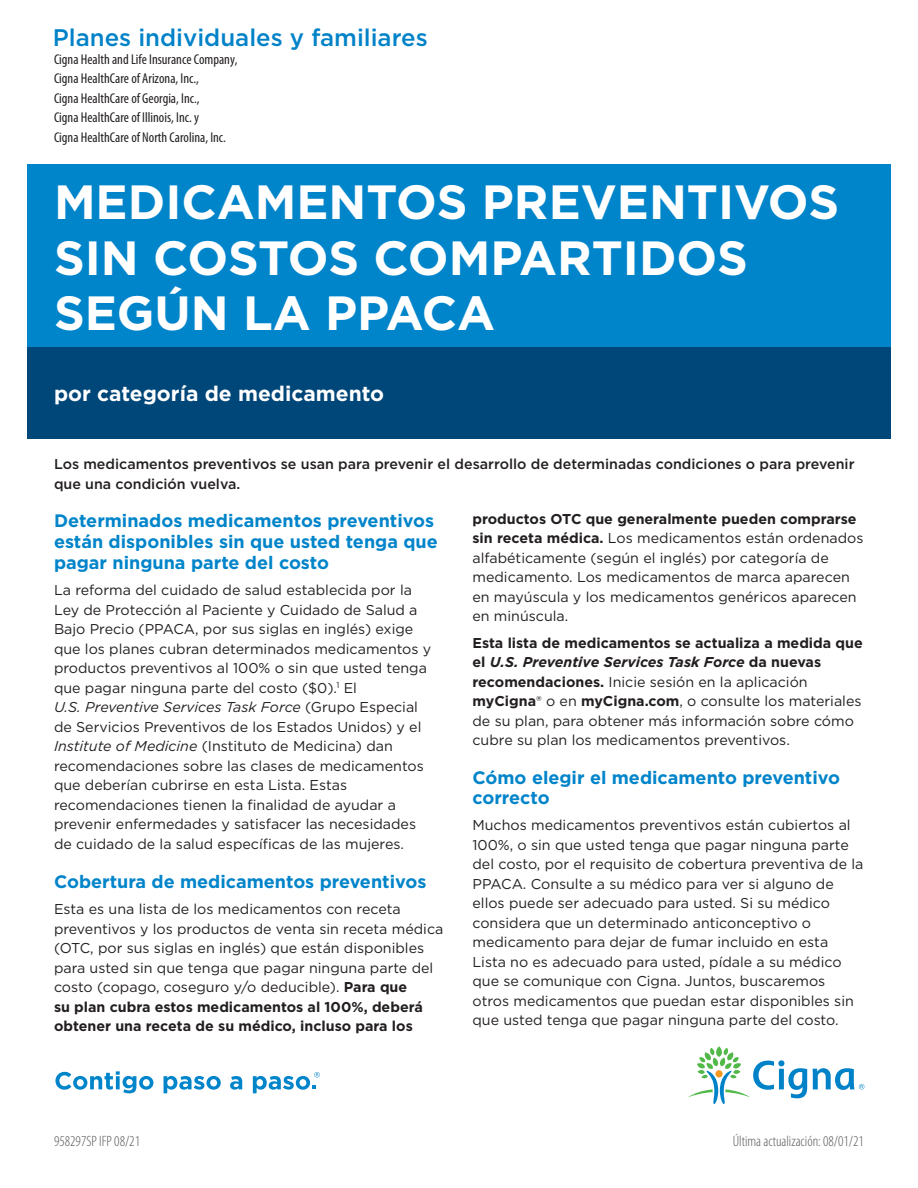
<style>
.page{position:relative;width:918px;height:1188px;background:#fff}
.page>*{position:absolute;margin:0;border:0;box-sizing:border-box;transform-origin:0 0}
.Headline_bold_40_45{font:700 48px/55.5px "Gotham";color:#fff}
.Legal_copy_Cat{font:500 24px "Gotham";color:#0082c8}
.Subheadline_bold_14{font:700 21px "Gotham";color:#fff}
.Subhead_body_bold_12{font:700 18px/21px "Gotham";color:#0084ca}
.Legal_copy_Cat-2{font:300 condensed 15px "Myriad Pro";color:#57585a}
.Body_copy__book_9_5{font:14.25px/19.5px "Gotham";color:#231f20}
.t1{font:condensed 14.25px "Myriad Pro";color:#231f20}
.Intro_body_copy_medi{font:500 14.25px/19.5px "Gotham";color:#231f20}
.s1{font-style:italic}
.s2{font-weight:700}
.s3{font-weight:700;font-style:italic}
</style>
<div class="page">
<div style="left:27px;top:164px;width:864px;height:268px;background:#0084ca"></div>
<div style="left:27px;top:347px;width:864px;height:91px;background:#004779"></div>
<svg style="left:688px;top:1046px;width:176px;height:58px"></svg>
<svg style="left:55px;top:1071px;width:98px;height:22px"></svg>
<svg style="left:164px;top:1076px;width:57px;height:17px"></svg>
<svg style="left:230px;top:1076px;width:12px;height:14px"></svg>
<svg style="left:253px;top:1072px;width:67px;height:21px"></svg>
<p class="Legal_copy_Cat" style="left:53px;top:22px;width:376px">Planes individuales y familiares</p>
<p class="t1" style="left:54px;top:51px;width:185px">Cigna Health and Life Insurance Company,</p>
<p class="t1" style="left:54px;top:71px;width:146px">Cigna HealthCare of Arizona, Inc.,</p>
<p class="t1" style="left:54px;top:90px;width:147px">Cigna HealthCare of Georgia, Inc.,</p>
<p class="t1" style="left:54px;top:110px;width:147px">Cigna HealthCare of Illinois, Inc. y</p>
<p class="t1" style="left:54px;top:129px;width:174px">Cigna HealthCare of North Carolina, Inc.</p>
<p class="Headline_bold_40_45" style="left:54px;top:174px;width:787px">MEDICAMENTOS PREVENTIVOS<br>SIN COSTOS COMPARTIDOS<br>SEGÚN LA PPACA</p>
<p class="Subheadline_bold_14" style="left:54px;top:380px;width:332px">por categoría de medicamento</p>
<p class="Intro_body_copy_medi" style="left:54px;top:454px;width:802px">Los medicamentos preventivos se usan para prevenir el desarrollo de determinadas condiciones o para prevenir que una condición vuelva.</p>
<p class="Subhead_body_bold_12" style="left:54px;top:510px;width:385px">Determinados medicamentos preventivos están disponibles sin que usted tenga que pagar ninguna parte del costo</p>
<p class="Body_copy__book_9_5" style="left:54px;top:580px;width:379px">La reforma del cuidado de salud establecida por la Ley de Protección al Paciente y Cuidado de Salud a Bajo Precio (PPACA, por sus siglas en inglés) exige que los planes cubran determinados medicamentos y productos preventivos al 100% o sin que usted tenga que pagar ninguna parte del costo ($0).<sup>1</sup> El<br><span class="s1">U.S. Preventive Services Task Force</span> (Grupo Especial de Servicios Preventivos de los Estados Unidos) y el <span class="s1">Institute of Medicine</span> (Instituto de Medicina) dan recomendaciones sobre las clases de medicamentos que deberían cubrirse en esta Lista. Estas recomendaciones tienen la finalidad de ayudar a prevenir enfermedades y satisfacer las necesidades de cuidado de la salud específicas de las mujeres.</p>
<p class="Subhead_body_bold_12" style="left:54px;top:871px;width:374px">Cobertura de medicamentos preventivos</p>
<p class="Body_copy__book_9_5" style="left:54px;top:899px;width:391px">Esta es una lista de los medicamentos con receta preventivos y los productos de venta sin receta médica (OTC, por sus siglas en inglés) que están disponibles para usted sin que tenga que pagar ninguna parte del costo (copago, coseguro y/o deducible). <span class="s2">Para que<br>su plan cubra estos medicamentos al 100%, deberá obtener una receta de su médico, incluso para los</span></p>
<p class="Body_copy__book_9_5" style="left:472px;top:508px;width:393px"><span class="s2">productos OTC que generalmente pueden comprarse sin receta médica.</span> Los medicamentos están ordenados alfabéticamente (según el inglés) por categoría de medicamento. Los medicamentos de marca aparecen en mayúscula y los medicamentos genéricos aparecen en minúscula.</p>
<p class="Body_copy__book_9_5" style="left:472px;top:632px;width:392px"><span class="s2">Esta lista de medicamentos se actualiza a medida que el</span> <span class="s3">U.S. Preventive Services Task Force</span> <span class="s2">da nuevas recomendaciones.</span> Inicie sesión en la aplicación <span class="s2">myCigna</span>® o en <span class="s2">myCigna.com</span>, o consulte los materiales de su plan, para obtener más información sobre cómo cubre su plan los medicamentos preventivos.</p>
<p class="Subhead_body_bold_12" style="left:472px;top:768px;width:369px;line-height:19.5px">Cómo elegir el medicamento preventivo correcto</p>
<p class="Body_copy__book_9_5" style="left:472px;top:815px;width:392px">Muchos medicamentos preventivos están cubiertos al 100%, o sin que usted tenga que pagar ninguna parte del costo, por el requisito de cobertura preventiva de la PPACA. Consulte a su médico para ver si alguno de ellos puede ser adecuado para usted. Si su médico considera que un determinado anticonceptivo o medicamento para dejar de fumar incluido en esta Lista no es adecuado para usted, pídale a su médico que se comunique con Cigna. Juntos, buscaremos otros medicamentos que puedan estar disponibles sin que usted tenga que pagar ninguna parte del costo.</p>
<p class="Legal_copy_Cat-2" style="left:54px;top:1133px;width:88px">958297SP IFP 08/21</p>
<p class="Legal_copy_Cat-2" style="left:733px;top:1133px;width:133px">Última actualización: 08/01/21</p>
</div>
